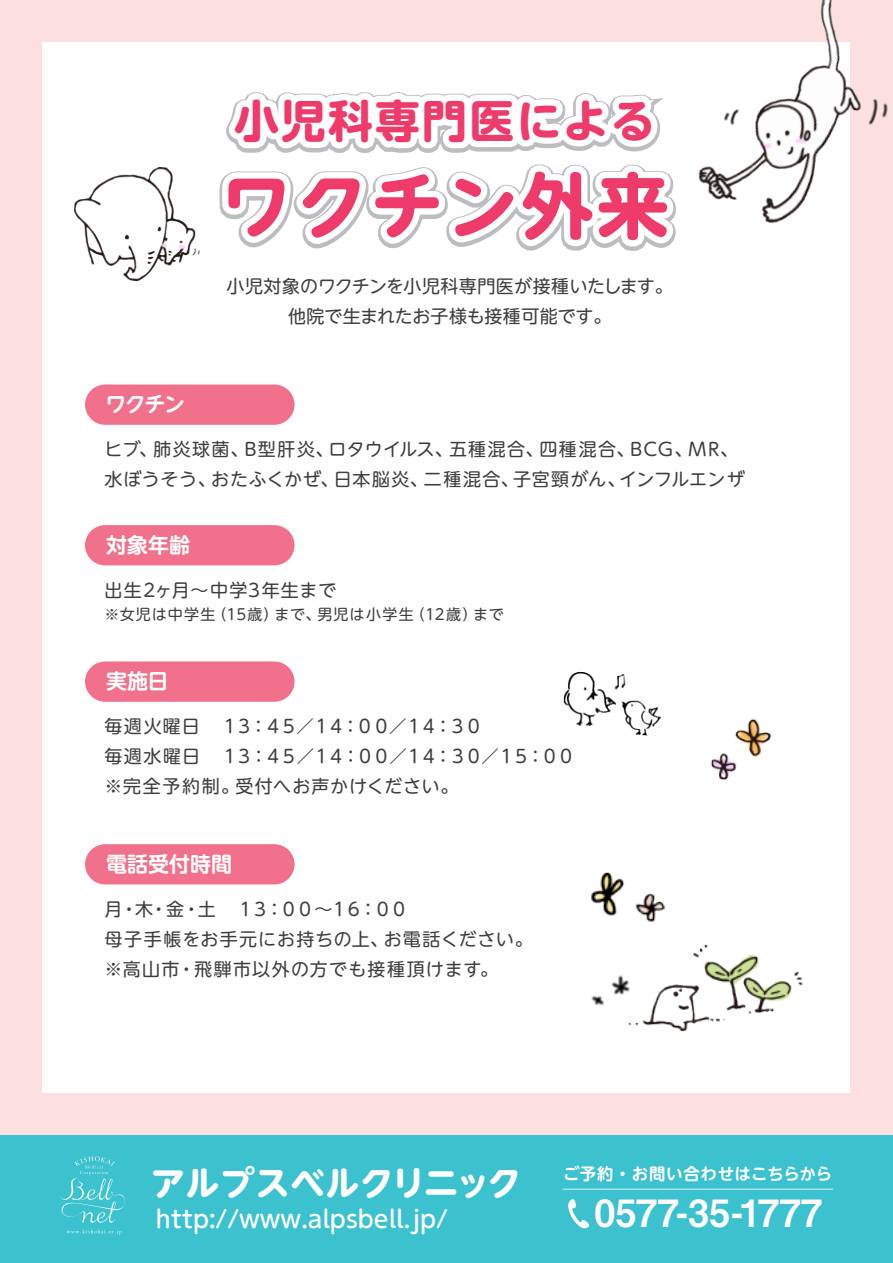
<style>
.page{position:relative;width:893px;height:1263px;background:#fff}
.page>*{position:absolute;margin:0;border:0;box-sizing:border-box;transform-origin:0 0}
.t1{font:700 71.7px "UD Shin M Go Pro";letter-spacing:.05em;color:#ef3b6b}
.t2{font:700 44.85px "UD Shin M Go Pro";letter-spacing:.05em;color:#ef3b6b}
.t3{font:37.5px "Midashi Go Pro MB31";color:#fff}
.t4{font:700 34.2px "UD Shin M Go Pro";letter-spacing:.005em;color:#fff}
.t5{font:500 23.55px "UD Shin M Go Pro";color:#fff}
.t6{font:700 21px "UD Shin M Go Pro De";color:#fff}
.t7{font:18px/30px "UD Shin M Go Pro";letter-spacing:.055em;color:#3e3e3f}
.t8{font:18px/30px "UD Shin M Go Pro";letter-spacing:.03em;color:#3e3e3f}
.t9{font:18px/30px "UD Shin M Go Pro";letter-spacing:.06em;color:#3e3e3f}
.t10{font:18px/30px "UD Shin M Go Pro";letter-spacing:.005em;color:#3e3e3f;text-align:center}
.t11{font:700 16.35px "UD Shin M Go Pro De";letter-spacing:.03em;color:#fff}
.t12{font:15px "UD Shin M Go Pro";letter-spacing:.07em;color:#3e3e3f}
</style>
<div class="page">
<div style="left:0;top:0;width:893px;height:1148px;background:#fce0e1"></div>
<div style="left:43px;top:43px;width:807px;height:1050px;background:#fff"></div>
<svg style="left:219px;top:92px;width:457px;height:159px"></svg>
<div style="left:85px;top:384px;width:210px;height:41px;background:#f1708b;border-radius:20px"></div>
<div style="left:85px;top:525px;width:210px;height:40px;background:#f1708b;border-radius:20px"></div>
<div style="left:85px;top:661px;width:210px;height:41px;background:#f1708b;border-radius:20px"></div>
<div style="left:85px;top:844px;width:210px;height:40px;background:#f1708b;border-radius:20px"></div>
<img style="left:690px;top:0;width:198px;height:224px">
<img style="left:591px;top:944px;width:212px;height:88px">
<img style="left:591px;top:872px;width:74px;height:50px">
<img style="left:74px;top:167px;width:126px;height:114px">
<img style="left:710px;top:718px;width:61px;height:62px">
<img style="left:563px;top:671px;width:98px;height:65px">
<div style="left:0;top:1135px;width:893px;height:128px;background:#3cc1ce"></div>
<svg style="left:568px;top:1199px;width:21px;height:29px"></svg>
<hr style="left:562px;top:1189px;width:271px;height:1px;background:#fff">
<svg style="left:60px;top:1156px;width:65px;height:67px"></svg>
<svg style="left:67px;top:1229px;width:55px;height:6px"></svg>
<h2 class="t2" style="left:234px;top:84px;width:423px">小児科専門医による</h2>
<h1 class="t1" style="left:221px;top:147px;width:449px">ワクチン外来</h1>
<p class="t10" style="left:227px;top:270px;width:448px">小児対象のワクチンを小児科専門医が接種いたします。他院で生まれたお子様も接種可能です。</p>
<p class="t6" style="left:105px;top:387px;width:81px">ワクチン</p>
<p class="t7" style="left:105px;top:433px;width:642px">ヒブ、肺炎球菌、B型肝炎、ロタウイルス、五種混合、四種混合、BCG、MR、水ぼうそう、おたふくかぜ、日本脳炎、二種混合、子宮頸がん、インフルエンザ</p>
<p class="t6" style="left:106px;top:528px;width:85px">対象年齢</p>
<p class="t7" style="left:105px;top:574px;width:233px">出生2ヶ月～中学3年生まで</p>
<p class="t12" style="left:105px;top:602px;width:401px">※女児は中学生（15歳）まで、男児は小学生（12歳）まで</p>
<p class="t6" style="left:106px;top:664px;width:64px">実施日</p>
<p class="t8" style="left:105px;top:710px;width:472px">毎週火曜日　１３：４５／１４：００／１４：３０<br>毎週水曜日　１３：４５／１４：００／１４：３０／１５：００※完全予約制。受付へお声かけください。</p>
<p class="t6" style="left:106px;top:847px;width:127px">電話受付時間</p>
<p class="t9" style="left:105px;top:893px;width:430px">月・木・金・土　１３：００～１６：００<br>母子手帳をお手元にお持ちの上、お電話ください。※高山市・飛騨市以外の方でも接種頂けます。</p>
<h3 class="t4" style="left:151px;top:1154px;width:372px">アルプスベルクリニック</h3>
<h3 class="t5" style="left:156px;top:1200px;width:294px">http://www.alpsbell.jp/</h3>
<p class="t11" style="left:563px;top:1160px;width:270px">ご予約・お問い合わせはこちらから</p>
<h3 class="t3" style="left:595px;top:1183px;width:229px">0577-35-1777</h3>
</div>
